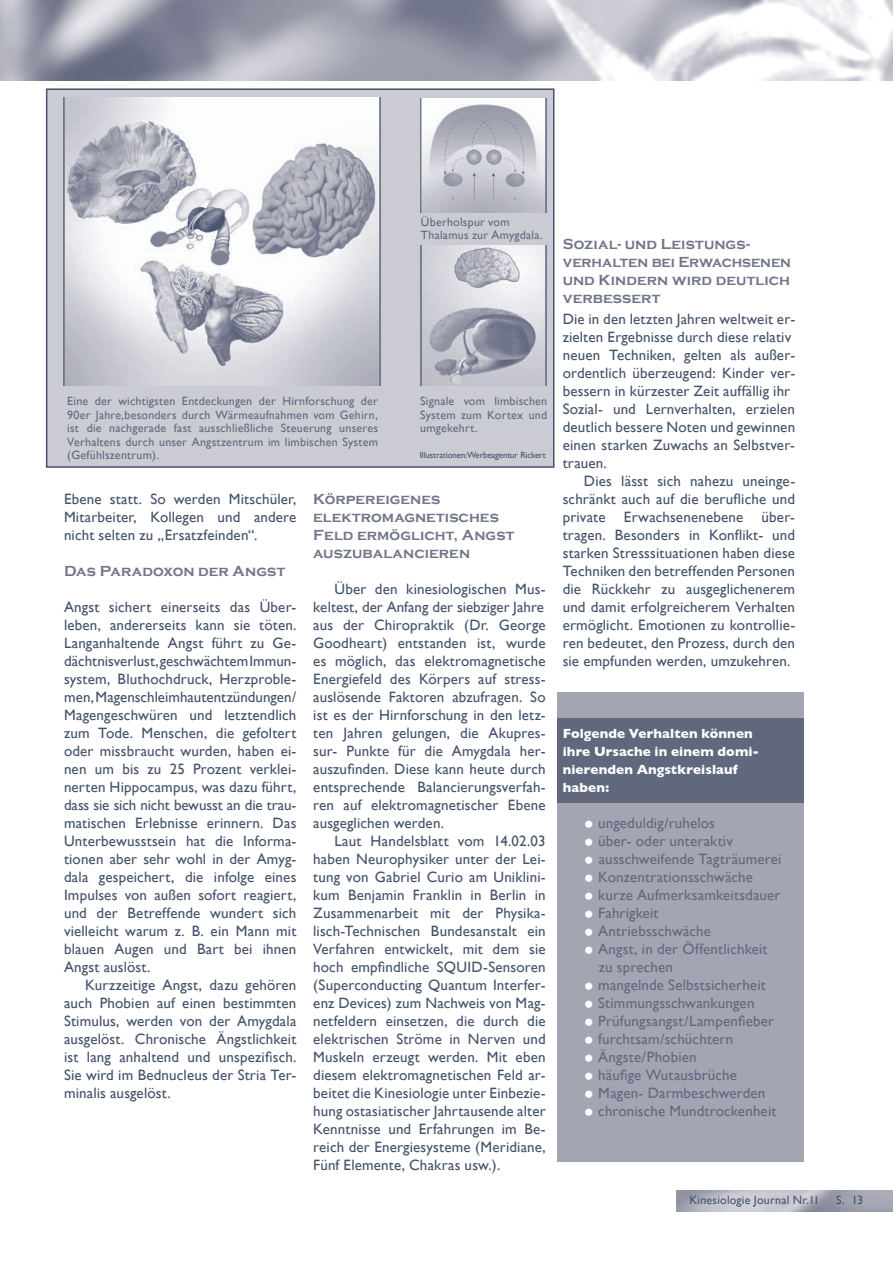
<style>
.page{position:relative;width:893px;height:1263px;background:#fff}
.page>*{position:absolute;margin:0;border:0;box-sizing:border-box;transform-origin:0 0}
.t1{font:15px/18px "Gill Sans";letter-spacing:.01em;color:#43526b;text-align:justify}
.t2{font:15px/18px "Gill Sans";letter-spacing:.01em;color:#61687e}
.t3{font:700 15px/18px "Copperplate Gothic";letter-spacing:.005em;color:#717689}
.t4{font:700 13.5px/18px "Gill Sans";letter-spacing:.01em;color:#fff}
.t5{font:12px/13.5px "Gill Sans";letter-spacing:.02em;color:#61687e;text-align:justify}
.t6{font:12px "Gill Sans";letter-spacing:.015em;color:#43526b}
.t7{font:9px "Gill Sans";letter-spacing:-.01em;color:#43526b}
.s1{font-size:28.5px;color:#fff}
</style>
<div class="page">
<img style="left:0;top:0;width:893px;height:81px">
<div style="left:557px;top:692px;width:247px;height:470px;background:#a2a5b2"></div>
<div style="left:557px;top:718px;width:247px;height:84px;background:#61687e"></div>
<div style="left:47px;top:89px;width:507px;height:378px;background:#cbcbd4"></div>
<div style="left:46px;top:88px;width:508px;height:380px;border:2px solid #43526b"></div>
<img style="left:64px;top:98px;width:317px;height:288px">
<img style="left:421px;top:98px;width:125px;height:114px">
<img style="left:421px;top:245px;width:126px;height:141px">
<p class="t5" style="left:421px;top:215px;width:123px">Überholspur vom<br>Thalamus zur Amygdala.</p>
<p class="t5" style="left:67px;top:394px;width:312px">Eine der wichtigsten Entdeckungen der Hirnforschung der 90er Jahre,besonders durch Wärmeaufnahmen vom Gehirn, ist die nachgerade fast ausschließliche Steuerung unseres Verhaltens durch unser Angstzentrum im limbischen System (Gefühlszentrum).</p>
<p class="t5" style="left:420px;top:394px;width:129px">Signale vom limbischen System zum Kortex und umgekehrt.</p>
<p class="t7" style="left:420px;top:449px;width:127px">Illustrationen:Werbeagentur Rickert</p>
<p class="t1" style="left:64px;top:490px;width:234px">Ebene statt. So werden Mitschüler, Mitarbeiter, Kollegen und andere nicht selten zu „Ersatzfeinden“.</p>
<p class="t3" style="left:64px;top:562px;width:223px">Das Paradoxon der Angst</p>
<p class="t1" style="left:64px;top:598px;width:234px">Angst sichert einerseits das Über&shy;leben, andererseits kann sie töten.<br>Langanhaltende Angst führt zu Ge&shy;dächtnisverlust, geschwächtem Immun&shy;system, Bluthochdruck, Herzproble&shy;men, Magenschleimhautentzündungen/ Magengeschwüren und letztendlich zum Tode. Menschen, die gefoltert oder missbraucht wurden, haben ei&shy;nen um bis zu 25 Prozent verklei&shy;nerten Hippocampus, was dazu führt, dass sie sich nicht bewusst an die trau&shy;matischen Erlebnisse erinnern. Das Unterbewusstsein hat die Informa&shy;tionen aber sehr wohl in der Amyg&shy;dala gespeichert, die infolge eines Impulses von außen sofort reagiert, und der Betreffende wundert sich vielleicht warum z. B. ein Mann mit blauen Augen und Bart bei ihnen Angst auslöst.</p>
<p class="t1" style="left:64px;top:976px;width:234px;text-indent:21px">Kurzzeitige Angst, dazu gehören auch Phobien auf einen bestimmten Stimulus, werden von der Amygdala ausgelöst. Chronische Ängstlichkeit ist lang anhaltend und unspezifisch.<br>Sie wird im Bednucleus der Stria Ter&shy;minalis ausgelöst.</p>
<p class="t3" style="left:313px;top:490px;width:203px">Körpereigenes elektromagnetisches<br>Feld ermöglicht, Angst auszubalancieren</p>
<p class="t1" style="left:313px;top:580px;width:234px;text-indent:21px">Über den kinesiologischen Mus&shy;keltest, der Anfang der siebziger Jahre aus der Chiropraktik (Dr. George Goodheart) entstanden ist, wurde es möglich, das elektromagnetische Energiefeld des Körpers auf stress&shy;auslösende Faktoren abzufragen. So ist es der Hirnforschung in den letz&shy;ten Jahren gelungen, die Akupres&shy;sur- Punkte für die Amygdala her&shy;auszufinden. Diese kann heute durch entsprechende Balancierungsverfah&shy;ren auf elektromagnetischer Ebene ausgeglichen werden.</p>
<p class="t1" style="left:313px;top:832px;width:234px;text-indent:21px">Laut Handelsblatt vom 14.02.03 haben Neurophysiker unter der Lei&shy;tung von Gabriel Curio am Uniklini&shy;kum Benjamin Franklin in Berlin in Zusammenarbeit mit der Physika&shy;lisch-Technischen Bundesanstalt ein Verfahren entwickelt, mit dem sie hoch empfindliche SQUID-Sensoren (Superconducting Quantum Interfer&shy;enz Devices) zum Nachweis von Mag&shy;netfeldern einsetzen, die durch die elektrischen Ströme in Nerven und Muskeln erzeugt werden. Mit eben diesem elektromagnetischen Feld ar&shy;beitet die Kinesiologie unter Einbezie&shy;hung ostasiatischer Jahrtausende alter Kenntnisse und Erfahrungen im Be&shy;reich der Energiesysteme (Meridiane, Fünf Elemente, Chakras usw.).</p>
<p class="t3" style="left:563px;top:235px;width:230px">Sozial- und Leistungs&shy;verhalten bei Erwachsenen und Kindern wird deutlich verbessert</p>
<p class="t1" style="left:563px;top:310px;width:234px;text-align:left">Die in den letzten Jahren weltweit er&shy;zielten Ergebnisse durch diese relativ neuen Techniken, gelten als außer&shy;ordentlich überzeugend: Kinder ver&shy;bessern in kürzester Zeit auffällig ihr Sozial- und Lernverhalten, erzielen deutlich bessere Noten und gewinnen einen starken Zuwachs an Selbstver&shy;trauen.</p>
<p class="t1" style="left:563px;top:472px;width:234px;text-indent:21px">Dies lässt sich nahezu uneinge&shy;schränkt auch auf die berufliche und private Erwachsenenebene über&shy;tragen. Besonders in Konflikt- und starken Stresssituationen haben diese Techniken den betreffenden Personen die Rückkehr zu ausgeglichenerem und damit erfolgreicherem Verhalten ermöglicht. Emotionen zu kontrollie&shy;ren bedeutet, den Prozess, durch den sie empfunden werden, umzukehren.</p>
<p class="t4" style="left:563px;top:724px;width:198px">Folgende Verhalten können ihre Ursache in einem domi&shy;nierenden Angstkreislauf haben:</p>
<p class="t2" style="left:584px;top:814px;width:133px"><span class="s1">•</span> ungeduldig/ruhelos</p>
<p class="t2" style="left:584px;top:832px;width:150px"><span class="s1">•</span> über- oder unteraktiv</p>
<p class="t2" style="left:584px;top:850px;width:199px"><span class="s1">•</span> ausschweifende Tagträumerei</p>
<p class="t2" style="left:584px;top:868px;width:171px"><span class="s1">•</span> Konzentrationsschwäche</p>
<p class="t2" style="left:584px;top:886px;width:198px"><span class="s1">•</span> kurze Aufmerksamkeitsdauer</p>
<p class="t2" style="left:584px;top:904px;width:76px"><span class="s1">•</span> Fahrigkeit</p>
<p class="t2" style="left:584px;top:922px;width:129px"><span class="s1">•</span> Antriebsschwäche</p>
<p class="t2" style="left:599px;top:940px;width:170px;text-indent:-15px"><span class="s1">•</span> Angst, in der Öffentlichkeit zu sprechen</p>
<p class="t2" style="left:584px;top:976px;width:183px"><span class="s1">•</span> mangelnde Selbstsicherheit</p>
<p class="t2" style="left:584px;top:994px;width:172px"><span class="s1">•</span> Stimmungsschwankungen</p>
<p class="t2" style="left:584px;top:1012px;width:192px"><span class="s1">•</span> Prüfungsangst/Lampenfieber</p>
<p class="t2" style="left:584px;top:1030px;width:151px"><span class="s1">•</span> furchtsam/schüchtern</p>
<p class="t2" style="left:584px;top:1048px;width:114px"><span class="s1">•</span> Ängste/Phobien</p>
<p class="t2" style="left:584px;top:1066px;width:155px"><span class="s1">•</span> häufige Wutausbrüche</p>
<p class="t2" style="left:584px;top:1084px;width:183px"><span class="s1">•</span> Magen- Darmbeschwerden</p>
<p class="t2" style="left:584px;top:1102px;width:194px"><span class="s1">•</span> chronische Mundtrockenheit</p>
<p class="t6" style="left:689px;top:1193px;width:132px">Kinesiologie Journal Nr.11</p>
<p class="t6" style="left:836px;top:1193px;width:28px">S. 13</p>
</div>
